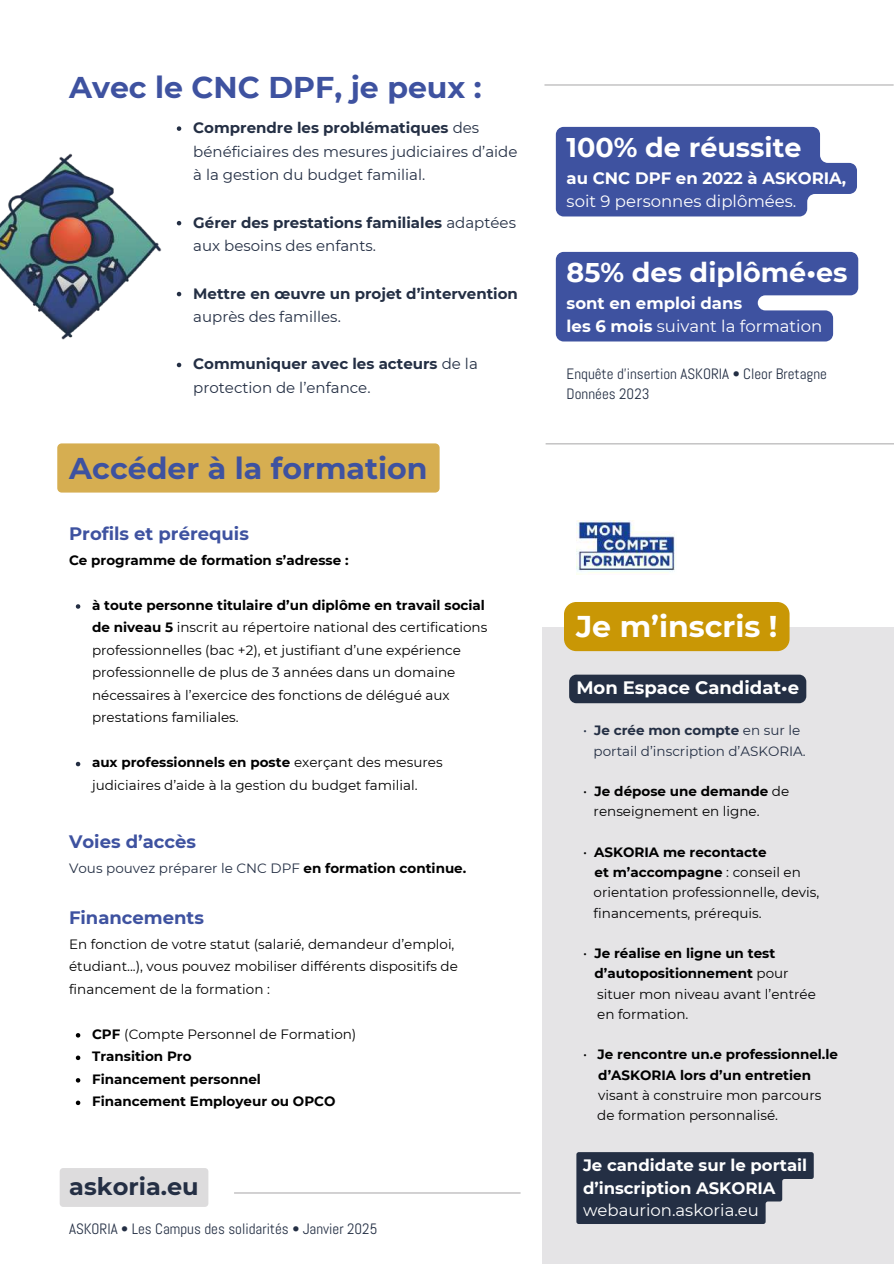
<style>
.page{position:relative;width:894px;height:1264px;background:#fff}
.page>*{position:absolute;margin:0;border:0;box-sizing:border-box;transform-origin:0 0}
.t1{font:700 30px "Montserrat";color:#3e52a0}
.t2{font:700 30px "Montserrat";color:#fff}
.t3{font:700 27px "Montserrat";color:#fff}
.t4{font:700 24px "Montserrat";color:#242f44}
.t5{font:700 18px "Montserrat";color:#3e52a0}
.t6{font:700 18px "Montserrat";color:#fff}
.t7{font:700 16.5px/22.5px "Montserrat";color:#fff}
.t8{font:16.5px "Montserrat";color:#fff}
.t9{font:15px/23.7px "Montserrat";color:#242f44}
.t10{font:15px/20.2px "Abel";color:#242f44}
.t11{font:700 15px/23.7px "Montserrat";color:#242f44}
.t12{font:13.5px/22.5px "Montserrat";color:#000}
.t13{font:700 13.5px/22.5px "Montserrat";color:#000}
.t14{font:13.5px/20.2px "Montserrat";color:#242f44}
.s1{font-weight:700}
.s2{font-weight:400}
.s3{font-weight:700;color:#000}
</style>
<div class="page">
<hr style="left:234px;top:1192px;width:286px;height:1px;background:#b0afb0">
<img style="left:576px;top:520px;width:100px;height:54px">
<img style="left:0;top:153px;width:162px;height:187px">
<div style="left:60px;top:1168px;width:148px;height:38px;background:#dddcdd"></div>
<div style="left:57px;top:443px;width:382px;height:49px;background:#d6ae51;border-radius:4px"></div>
<svg style="left:555px;top:127px;width:301px;height:89px;background:#4f61a8"></svg>
<svg style="left:555px;top:252px;width:303px;height:89px;background:#4f61a8"></svg>
<svg style="left:76px;top:604px;width:4px;height:4px"></svg>
<svg style="left:76px;top:761px;width:4px;height:5px"></svg>
<svg style="left:76px;top:1033px;width:4px;height:4px"></svg>
<svg style="left:76px;top:1055px;width:4px;height:5px"></svg>
<svg style="left:76px;top:1078px;width:4px;height:4px"></svg>
<svg style="left:76px;top:1100px;width:4px;height:5px"></svg>
<hr style="left:544px;top:84px;width:349px;height:2px;background:#b0afb0">
<hr style="left:545px;top:443px;width:348px;height:1px;background:#b0afb0">
<div style="left:542px;top:626px;width:351px;height:637px;background:#e5e4e6"></div>
<div style="left:564px;top:602px;width:225px;height:49px;background:#c99705"></div>
<div style="left:569px;top:674px;width:237px;height:29px;background:#242f44;border-radius:7px"></div>
<svg style="left:576px;top:1152px;width:237px;height:71px;background:#384255"></svg>
<svg style="left:177px;top:126px;width:4px;height:5px"></svg>
<svg style="left:177px;top:221px;width:4px;height:4px"></svg>
<svg style="left:177px;top:292px;width:4px;height:4px"></svg>
<svg style="left:177px;top:363px;width:4px;height:4px"></svg>
<h1 class="t1" style="left:69px;top:69px;width:414px">Avec le CNC DPF, je peux :</h1>
<p class="t9" style="left:193px;top:116px;width:325px"><span class="s1">Comprendre les problématiques</span> des bénéficiaires des mesures judiciaires d’aide à la gestion du budget familial.</p>
<p class="t11" style="left:193px;top:210px;width:324px">Gérer des prestations familiales <span class="s2">adaptées aux besoins des enfants.</span></p>
<p class="t11" style="left:193px;top:281px;width:326px">Mettre en œuvre un projet d’intervention</p>
<p class="t9" style="left:193px;top:305px;width:149px">auprès des familles.</p>
<p class="t9" style="left:193px;top:352px;width:286px"><span class="s1">Communiquer avec les acteurs</span> de la protection de l’enfance.</p>
<h1 class="t1" style="left:69px;top:449px;width:360px">Accéder à la formation</h1>
<h3 class="t5" style="left:69px;top:522px;width:181px">Profils et prérequis</h3>
<p class="t13" style="left:69px;top:548px;width:281px">Ce programme de formation s’adresse :</p>
<p class="t12" style="left:92px;top:593px;width:397px"><span class="s1">à toute personne titulaire d’un diplôme en travail social de niveau 5</span> inscrit au répertoire national des certifications professionnelles (bac +2), et justifiant d’une expérience professionnelle de plus de 3 années dans un domaine nécessaires à l’exercice des fonctions de délégué aux prestations familiales.</p>
<p class="t12" style="left:92px;top:751px;width:352px"><span class="s1">aux professionnels en poste</span> exerçant des mesures judiciaires d’aide à la gestion du budget familial.</p>
<h3 class="t5" style="left:69px;top:831px;width:128px">Voies d’accès</h3>
<p class="t14" style="left:69px;top:858px;width:398px">Vous pouvez préparer le CNC DPF <span class="s3">en formation continue.</span></p>
<h3 class="t5" style="left:69px;top:906px;width:136px">Financements</h3>
<p class="t12" style="left:69px;top:932px;width:390px">En fonction de votre statut (salarié, demandeur d’emploi, étudiant...), vous pouvez mobiliser différents dispositifs de financement de la formation :</p>
<p class="t13" style="left:92px;top:1022px;width:266px">CPF <span class="s2">(Compte Personnel de Formation)<br></span>Transition Pro<br>Financement personnel<br>Financement Employeur ou OPCO</p>
<h3 class="t4" style="left:69px;top:1172px;width:131px">askoria.eu</h3>
<p class="t10" style="left:69px;top:1218px;width:310px">ASKORIA • Les Campus des solidarités • Janvier 2025</p>
<h2 class="t3" style="left:566px;top:131px;width:236px">100% de réussite</h2>
<p class="t7" style="left:566px;top:167px;width:281px">au CNC DPF en 2022 à ASKORIA,</p>
<p class="t8" style="left:566px;top:191px;width:231px">soit 9 personnes diplômées.</p>
<h2 class="t3" style="left:566px;top:256px;width:282px">85% des diplômé•es</h2>
<p class="t7" style="left:566px;top:292px;width:257px">sont en emploi dans<br>les 6 mois <span class="s2">suivant la formation</span></p>
<p class="t10" style="left:566px;top:364px;width:262px">Enquête d’insertion ASKORIA • Cleor Bretagne<br>Données 2023</p>
<h1 class="t2" style="left:576px;top:608px;width:203px">Je m’inscris !</h1>
<h3 class="t6" style="left:576px;top:676px;width:224px">Mon Espace Candidat•e</h3>
<p class="t14" style="left:593px;top:720px;width:214px;text-indent:-11px">• <span class="s1">Je crée mon compte</span> en sur le portail d’inscription d’ASKORIA.</p>
<p class="t12" style="left:593px;top:781px;width:197px;line-height:20.2px;text-indent:-11px">• <span class="s1">Je dépose une demande</span> de renseignement en ligne.</p>
<p class="t12" style="left:593px;top:841px;width:227px;line-height:20.2px;text-indent:-11px">• <span class="s1">ASKORIA me recontacte<br>et m’accompagne</span> : conseil en orientation professionnelle, devis, financements, prérequis.</p>
<p class="t12" style="left:594px;top:943px;width:223px;line-height:20.2px;text-indent:-11px">• <span class="s1">Je réalise en ligne un test d’autopositionnement</span> pour situer mon niveau avant l’entrée en formation.</p>
<p class="t13" style="left:598px;top:1044px;width:241px;line-height:20.2px;text-indent:-15px"><span class="s2">•</span> Je rencontre un.e professionnel.le d’ASKORIA lors d’un entretien</p>
<p class="t12" style="left:597px;top:1084px;width:226px;line-height:20.2px">visant à construire mon parcours de formation personnalisé.</p>
<p class="t7" style="left:583px;top:1153px;width:225px">Je candidate sur le portail d’inscription ASKORIA</p>
<p class="t8" style="left:583px;top:1200px;width:177px">webaurion.askoria.eu</p>
</div>
